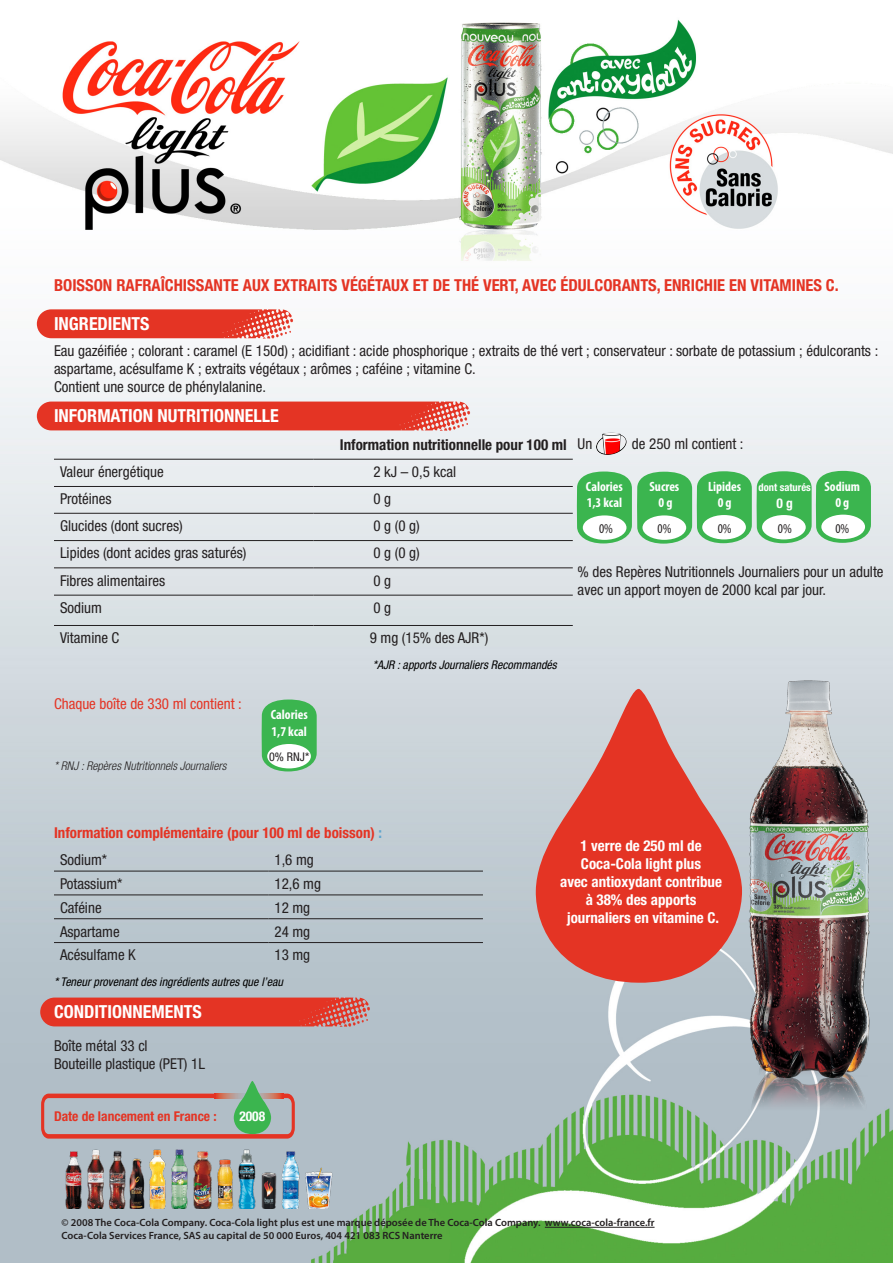
<style>
.page{position:relative;width:893px;height:1263px;background:#fff}
.page>*{position:absolute;margin:0;border:0;box-sizing:border-box;transform-origin:0 0}
.t1{font:700 condensed 18px "Helvetica Neue";color:#fff}
.t2{font:700 condensed 16.5px "Helvetica Neue";color:#e43424}
.t3{font:condensed 15px/18px "Helvetica Neue";color:#231f20}
.t4{font:700 condensed 15px/18px "Helvetica Neue";color:#fff;text-align:center}
.t5{font:700 condensed 15px "Helvetica Neue";color:#e43424}
.t6{font:700 condensed 15px "Helvetica Neue";color:#231f20}
.t7{font:condensed 15px "Helvetica Neue";color:#e43424}
.t8{font:700 condensed 13.5px/16.2px "Myriad Pro";color:#fff;text-align:center}
.t9{font:700 condensed 13.5px "Helvetica Neue";color:#e43424}
.t10{font:condensed 13.5px "Myriad Pro";color:#231f20}
.t11{font:700 condensed 13.5px/25.5px "Helvetica Neue";color:#fff}
.t12{font:italic condensed 12px "Helvetica Neue";color:#000}
.t13{font:italic 300 condensed 12px "Helvetica Neue";color:#231f20}
.t14{font:condensed 12px "Helvetica Neue";color:#231f20}
.t15{font:600 10.5px/12.6px "Myriad Pro";color:#231f20}
.t16{font:700 condensed 10.5px "Helvetica Neue";color:#fff}
.s1{font-family:"Myriad Pro";font-weight:400;color:#231f20}
.s2{color:#5fa4cd}
</style>
<div class="page">
<img style="left:0;top:19px;width:893px;height:1244px">
<svg style="left:37px;top:309px;width:256px;height:29px;background:#e54739"></svg>
<svg style="left:40px;top:997px;width:330px;height:29px;background:#df4032"></svg>
<svg style="left:37px;top:402px;width:433px;height:29px;background:#e44133"></svg>
<hr style="left:54px;top:459px;width:259px;height:1px;background:#231f20">
<hr style="left:313px;top:459px;width:260px;height:1px;background:#231f20">
<hr style="left:54px;top:486px;width:259px;height:1px;background:#231f20">
<hr style="left:313px;top:486px;width:260px;height:1px;background:#231f20">
<hr style="left:54px;top:513px;width:259px;height:1px;background:#231f20">
<hr style="left:313px;top:513px;width:260px;height:1px;background:#231f20">
<hr style="left:54px;top:540px;width:259px;height:1px;background:#231f20">
<hr style="left:313px;top:540px;width:260px;height:1px;background:#231f20">
<hr style="left:54px;top:568px;width:259px;height:1px;background:#231f20">
<hr style="left:313px;top:568px;width:260px;height:1px;background:#231f20">
<hr style="left:54px;top:595px;width:259px;height:1px;background:#231f20">
<hr style="left:313px;top:595px;width:260px;height:1px;background:#231f20">
<hr style="left:54px;top:625px;width:259px;height:1px;background:#231f20">
<hr style="left:313px;top:625px;width:260px;height:1px;background:#231f20">
<hr style="left:545px;top:1227px;width:110px;height:1px;background:#231f20">
<svg style="left:577px;top:471px;width:294px;height:73px;background:#6bc57b"></svg>
<div style="left:821px;top:515px;width:44px;height:24px;background:#fff;border-radius:50%"></div>
<div style="left:762px;top:515px;width:44px;height:24px;background:#fff;border-radius:50%"></div>
<div style="left:702px;top:515px;width:44px;height:24px;background:#fff;border-radius:50%"></div>
<img style="left:596px;top:433px;width:16px;height:19px">
<hr style="left:54px;top:871px;width:214px;height:1px;background:#231f20">
<hr style="left:268px;top:871px;width:215px;height:1px;background:#231f20">
<hr style="left:54px;top:895px;width:214px;height:1px;background:#231f20">
<hr style="left:268px;top:895px;width:215px;height:1px;background:#231f20">
<hr style="left:54px;top:918px;width:214px;height:1px;background:#231f20">
<hr style="left:268px;top:918px;width:215px;height:1px;background:#231f20">
<hr style="left:54px;top:942px;width:214px;height:1px;background:#231f20">
<hr style="left:268px;top:942px;width:215px;height:1px;background:#231f20">
<svg style="left:535px;top:688px;width:170px;height:296px;background:#db665d"></svg>
<svg style="left:41px;top:1081px;width:254px;height:57px;background:#aaafab"></svg>
<img style="left:705px;top:650px;width:188px;height:466px">
<img style="left:54px;top:1130px;width:294px;height:79px">
<svg style="left:261px;top:699px;width:56px;height:72px;background:#50b963"></svg>
<div style="left:267px;top:744px;width:44px;height:24px;background:#fff;border-radius:50%"></div>
<p class="t2" style="left:54px;top:275px;width:786px">boisson rafraîchissante aux extraits végétaux et de thé vert, avec édulcorants, enrichie en vitamines c.</p>
<p class="t1" style="left:54px;top:313px;width:97px">ingrEdients</p>
<p class="t3" style="left:54px;top:341px;width:826px">Eau gazéifiée ; colorant : caramel (E 150d) ; acidifiant : acide phosphorique ; extraits de thé vert ; conservateur : sorbate de potassium ; édulcorants : aspartame, acésulfame K ; extraits végétaux ; arômes ; caféine ; vitamine C.<br>Contient une source de phénylalanine.</p>
<p class="t1" style="left:54px;top:404px;width:16px">INFORMAT</p>
<p class="t1" style="left:128px;top:404px;width:40px">ION NUTR</p>
<p class="t1" style="left:196px;top:404px;width:29px">ITIONNELLE</p>
<p class="t3" style="left:578px;top:435px;width:16px">Un</p>
<p class="t3" style="left:632px;top:435px;width:113px">de 250 ml contient :</p>
<p class="t6" style="left:340px;top:435px;width:228px">Information nutritionnelle pour 100 ml</p>
<p class="t3" style="left:60px;top:463px;width:105px">Valeur énergétique</p>
<p class="t3" style="left:373px;top:463px;width:84px">2 kJ – 0,5 kcal</p>
<p class="t3" style="left:60px;top:490px;width:53px">Protéines</p>
<p class="t3" style="left:373px;top:490px;width:19px">0 g</p>
<p class="t3" style="left:60px;top:517px;width:124px">Glucides (dont sucres)</p>
<p class="t3" style="left:373px;top:517px;width:48px">0 g (0 g)</p>
<p class="t3" style="left:60px;top:544px;width:188px">Lipides (dont acides gras saturés)</p>
<p class="t3" style="left:373px;top:544px;width:48px">0 g (0 g)</p>
<p class="t3" style="left:60px;top:571px;width:107px">Fibres alimentaires</p>
<p class="t3" style="left:373px;top:571px;width:19px">0 g</p>
<p class="t3" style="left:60px;top:598px;width:43px">Sodium</p>
<p class="t3" style="left:373px;top:598px;width:19px">0 g</p>
<p class="t3" style="left:60px;top:629px;width:61px">Vitamine C</p>
<p class="t3" style="left:370px;top:629px;width:120px">9 mg (15% des AJR*)</p>
<p class="t7" style="left:54px;top:695px;width:189px">Chaque boîte de 330 ml contient :</p>
<p class="t13" style="left:54px;top:759px;width:174px">* RNJ : Repères Nutritionnels Journaliers</p>
<p class="t8" style="left:271px;top:706px;width:38px;text-align:left">Calories<br>1,7 kcal</p>
<p class="t14" style="left:269px;top:750px;width:41px">0% RNJ*</p>
<p class="t12" style="left:373px;top:658px;width:186px">*AJR : apports Journaliers Recommandés</p>
<p class="t8" style="left:586px;top:478px;width:38px;text-align:left">Calories<br>1,3 kcal</p>
<p class="t10" style="left:599px;top:520px;width:15px">0%</p>
<p class="t8" style="left:649px;top:478px;width:31px">Sucres<br>0 g</p>
<p class="t10" style="left:657px;top:520px;width:15px">0%</p>
<p class="t8" style="left:708px;top:478px;width:35px">Lipides<br>0 g</p>
<p class="t10" style="left:718px;top:520px;width:15px">0%</p>
<p class="t16" style="left:759px;top:481px;width:54px">dont saturés</p>
<p class="t11" style="left:776px;top:490px;width:18px">0 g<br><span class="s1">0%</span></p>
<p class="t8" style="left:824px;top:478px;width:37px">Sodium<br>0 g</p>
<p class="t10" style="left:835px;top:520px;width:15px">0%</p>
<p class="t3" style="left:578px;top:563px;width:307px">% des Repères Nutritionnels Journaliers pour un adulte avec un apport moyen de 2000 kcal par jour.</p>
<p class="t5" style="left:54px;top:823px;width:330px">Information complémentaire (pour 100 ml de boisson) <span class="s2">:</span></p>
<p class="t3" style="left:60px;top:851px;width:49px">Sodium*</p>
<p class="t3" style="left:274px;top:851px;width:41px">1,6 mg</p>
<p class="t3" style="left:60px;top:874px;width:64px">Potassium*</p>
<p class="t3" style="left:274px;top:874px;width:48px">12,6 mg</p>
<p class="t3" style="left:60px;top:898px;width:43px">Caféine</p>
<p class="t3" style="left:274px;top:898px;width:37px">12 mg</p>
<p class="t3" style="left:60px;top:922px;width:61px">Aspartame</p>
<p class="t3" style="left:274px;top:922px;width:37px">24 mg</p>
<p class="t3" style="left:60px;top:946px;width:77px">Acésulfame K</p>
<p class="t3" style="left:274px;top:946px;width:37px">13 mg</p>
<p class="t12" style="left:54px;top:975px;width:230px">* Teneur provenant des ingrédients autres que l’eau</p>
<p class="t1" style="left:54px;top:1000px;width:11px">COND</p>
<p class="t1" style="left:94px;top:1000px;width:29px">ITIONNEMENTS</p>
<p class="t3" style="left:54px;top:1036px;width:153px">Boîte métal 33 cl<br>Bouteille plastique (PET) 1L</p>
<p class="t9" style="left:54px;top:1107px;width:164px">Date de lancement en France :</p>
<p class="t11" style="left:239px;top:1103px;width:27px">2008</p>
<p class="t4" style="left:560px;top:836px;width:163px">1 verre de 250 ml de<br>Coca-Cola light plus<br>avec antioxydant contribue à 38% des apports journaliers en vitamine C.</p>
<p class="t15" style="left:62px;top:1216px;width:594px">© 2008 The Coca-Cola Company. Coca-Cola light plus est une marque déposée de The Coca-Cola Company. www.coca-cola-france.fr<br>Coca-Cola Services France, SAS au capital de 50 000 Euros, 404 421 083 RCS Nanterre</p>
</div>
